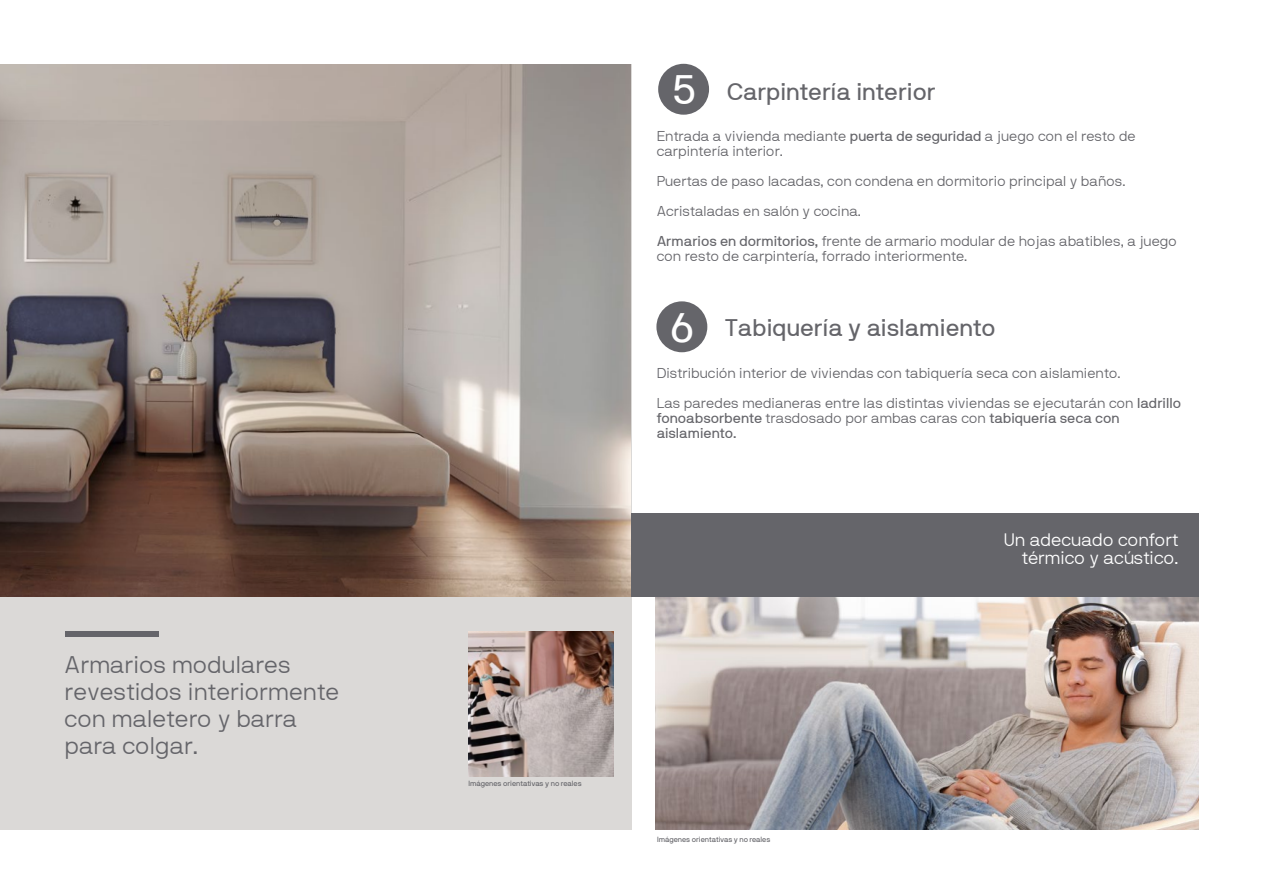
<style>
.page{position:relative;width:1263px;height:893px;background:#fff}
.page>*{position:absolute;margin:0;border:0;box-sizing:border-box;transform-origin:0 0}
.t1{font:24px/27px "NB International Light Webfont";color:#65656a}
.t2{font:24px "NB International Regular Webfont";color:#65656a}
.t3{font:18px/18px "NB International Light Webfont";letter-spacing:-.005em;color:#fff;text-align:right}
.t4{font:14.25px/30px "NB International Light Webfont";color:#65656a}
.t5{font:14.25px/15px "NB International Regular Webfont";color:#65656a}
.t6{font:7.5px "NB International Pro";color:#65656a}
.s1{font-size:41.1px;color:#fff}
.s2{font-family:"NB International Regular Webfont"}
.s3{font-family:"NB International Light Webfont"}
</style>
<div class="page">
<div style="left:0;top:64px;width:631px;height:765px;background:#dbd9d7"></div>
<div style="left:658px;top:64px;width:51px;height:51px;background:#65656a;border-radius:50%"></div>
<div style="left:656px;top:301px;width:51px;height:51px;background:#65656a;border-radius:50%"></div>
<div style="left:66px;top:631px;width:93px;height:5px;background:#65656a"></div>
<img style="left:656px;top:597px;width:543px;height:232px">
<div style="left:628px;top:514px;width:571px;height:83px;background:#65656a"></div>
<img style="left:0;top:64px;width:630px;height:532px">
<img style="left:469px;top:631px;width:145px;height:145px">
<h1 class="t1" style="left:65px;top:651px;width:276px">Armarios modulares revestidos interiormente con maletero y barra para colgar.</h1>
<h1 class="t2" style="left:672px;top:78px;width:265px"><span class="s1">5</span> Carpintería interior</h1>
<p class="t4" style="left:657px;top:128px;width:481px;line-height:15px">Entrada a vivienda mediante <span class="s2">puerta de seguridad</span> a juego con el resto de carpintería interior.</p>
<p class="t4" style="left:657px;top:166px;width:522px">Puertas de paso lacadas, con condena en dormitorio principal y baños.<br>Acristaladas en salón y cocina.<br><span class="s2">Armarios en dormitorios,</span> frente de armario modular de hojas abatibles, a juego</p>
<p class="t4" style="left:657px;top:241px;width:312px">con resto de carpintería, forrado interiormente.</p>
<h1 class="t2" style="left:670px;top:314px;width:327px"><span class="s1">6</span> Tabiquería y aislamiento</h1>
<p class="t4" style="left:657px;top:358px;width:526px">Distribución interior de viviendas con tabiquería seca con aislamiento.<br>Las paredes medianeras entre las distintas viviendas se ejecutarán con <span class="s2">ladrillo</span></p>
<p class="t5" style="left:657px;top:410px;width:464px">fonoabsorbente <span class="s3">trasdosado por ambas caras con</span> tabiquería seca con aislamiento.</p>
<p class="t3" style="left:1004px;top:531px;width:176px">Un adecuado confort térmico y acústico.</p>
<p class="t6" style="left:468px;top:779px;width:115px">Imágenes orientativas y no reales</p>
<p class="t6" style="left:657px;top:835px;width:115px">Imágenes orientativas y no reales</p>
</div>
